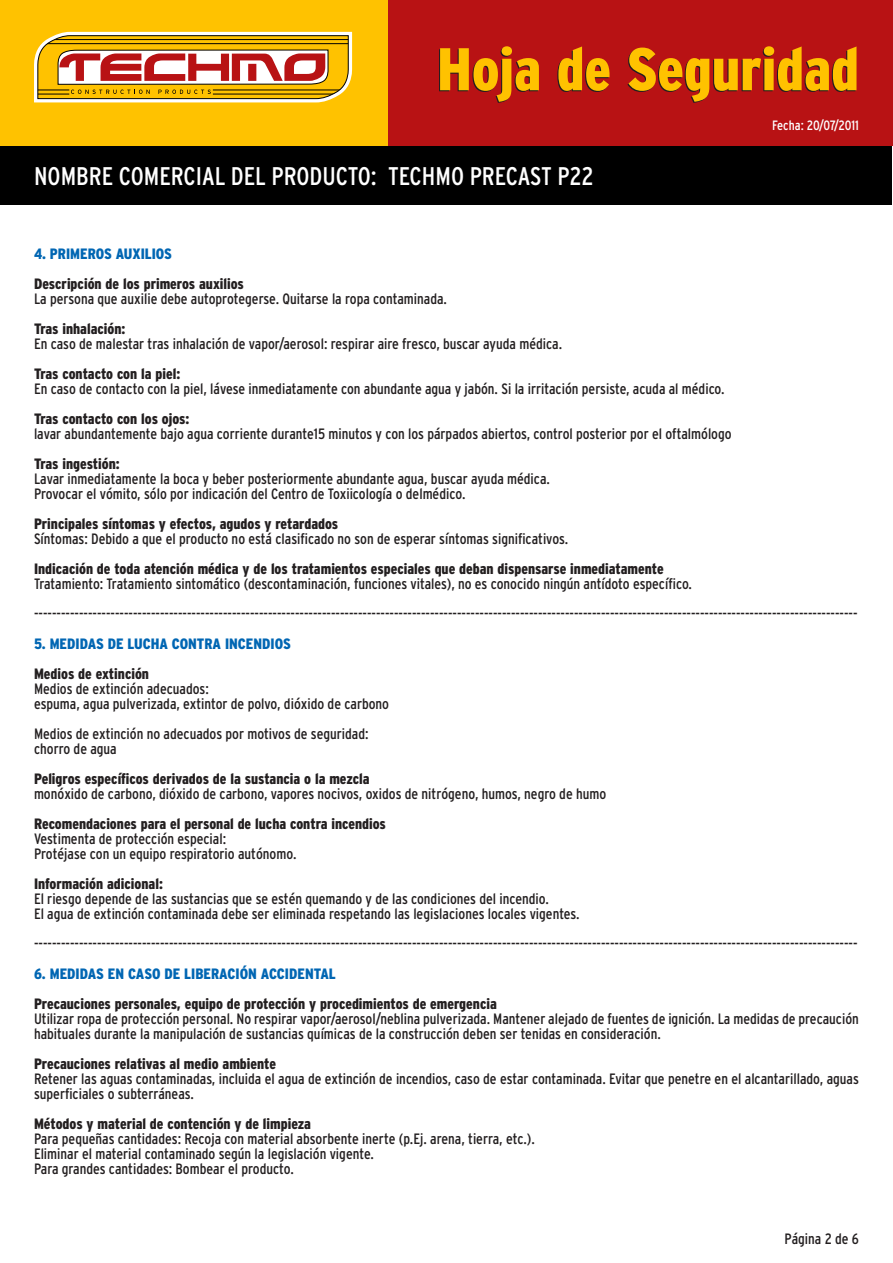
<style>
.page{position:relative;width:893px;height:1263px;background:#fff}
.page>*{position:absolute;margin:0;border:0;box-sizing:border-box;transform-origin:0 0}
.t1{font:900 condensed 60px "Interstate";color:#ffc200}
.t2{font:condensed 25.5px "Interstate";color:#fff}
.general{font:condensed 15px/15px "Interstate";color:#231f20}
.general-2{font:900 condensed 15px "Interstate";color:#231f20}
.ladillo_azul{font:900 condensed 15px "Interstate";color:#0166b3}
.t3{font:condensed 13.5px "Interstate";color:#fff}
</style>
<div class="page">
<div style="left:0;top:104px;width:892px;height:101px;background:#000"></div>
<div style="left:0;top:0;width:892px;height:145px;background:#ffc200"></div>
<div style="left:388px;top:0;width:504px;height:145px;background:#b81214"></div>
<svg style="left:34px;top:31px;width:319px;height:72px"></svg>
<h1 class="t1" style="left:437px;top:36px;width:423px">Hoja de Seguridad</h1>
<h2 class="t2" style="left:34px;top:162px;width:561px">NOMBRE COMERCIAL DEL PRODUCTO: TECHMO PRECAST P22</h2>
<p class="t3" style="left:772px;top:117px;width:88px">Fecha: 20/07/2011</p>
<p class="ladillo_azul" style="left:34px;top:245px;width:140px">4. PRIMEROS AUXILIOS</p>
<p class="general-2" style="left:34px;top:275px;width:211px">Descripción de los primeros auxilios</p>
<p class="general" style="left:34px;top:291px;width:415px">La persona que auxilie debe autoprotegerse. Quitarse la ropa contaminada.</p>
<p class="general-2" style="left:34px;top:320px;width:93px">Tras inhalación:</p>
<p class="general" style="left:34px;top:336px;width:530px">En caso de malestar tras inhalación de vapor/aerosol: respirar aire fresco, buscar ayuda médica.</p>
<p class="general-2" style="left:34px;top:365px;width:148px">Tras contacto con la piel:</p>
<p class="general" style="left:34px;top:381px;width:692px">En caso de contacto con la piel, lávese inmediatamente con abundante agua y jabón. Si la irritación persiste, acuda al médico.</p>
<p class="general-2" style="left:34px;top:410px;width:157px">Tras contacto con los ojos:</p>
<p class="general" style="left:34px;top:426px;width:699px">lavar abundantemente bajo agua corriente durante15 minutos y con los párpados abiertos, control posterior por el oftalmólogo</p>
<p class="general-2" style="left:34px;top:455px;width:87px">Tras ingestión:</p>
<p class="general" style="left:34px;top:471px;width:517px">Lavar inmediatamente la boca y beber posteriormente abundante agua, buscar ayuda médica.</p>
<p class="general" style="left:34px;top:486px;width:433px">Provocar el vómito, sólo por indicación del Centro de Toxiicología o delmédico.</p>
<p class="general-2" style="left:34px;top:515px;width:306px">Principales síntomas y efectos, agudos y retardados</p>
<p class="general" style="left:34px;top:531px;width:536px">Síntomas: Debido a que el producto no está clasificado no son de esperar síntomas significativos.</p>
<p class="general-2" style="left:34px;top:560px;width:631px">Indicación de toda atención médica y de los tratamientos especiales que deban dispensarse inmediatamente</p>
<p class="general" style="left:34px;top:576px;width:660px">Tratamiento: Tratamiento sintomático (descontaminación, funciones vitales), no es conocido ningún antídoto específico.</p>
<p class="general" style="left:34px;top:606px;width:825px">---------------------------------------------------------------------------------------------------------------------------------------------------------------------------------------</p>
<p class="ladillo_azul" style="left:34px;top:635px;width:258px">5. MEDIDAS DE LUCHA CONTRA INCENDIOS</p>
<p class="general-2" style="left:34px;top:665px;width:117px">Medios de extinción</p>
<p class="general" style="left:34px;top:681px;width:176px">Medios de extinción adecuados:</p>
<p class="general" style="left:34px;top:696px;width:357px">espuma, agua pulverizada, extintor de polvo, dióxido de carbono</p>
<p class="general" style="left:34px;top:726px;width:336px">Medios de extinción no adecuados por motivos de seguridad:</p>
<p class="general" style="left:34px;top:741px;width:84px">chorro de agua</p>
<p class="general-2" style="left:34px;top:770px;width:337px">Peligros específicos derivados de la sustancia o la mezcla</p>
<p class="general" style="left:34px;top:786px;width:574px">monóxido de carbono, dióxido de carbono, vapores nocivos, oxidos de nitrógeno, humos, negro de humo</p>
<p class="general-2" style="left:34px;top:815px;width:353px">Recomendaciones para el personal de lucha contra incendios</p>
<p class="general" style="left:34px;top:831px;width:194px">Vestimenta de protección especial:</p>
<p class="general" style="left:34px;top:846px;width:264px">Protéjase con un equipo respiratorio autónomo.</p>
<p class="general-2" style="left:34px;top:875px;width:130px">Información adicional:</p>
<p class="general" style="left:34px;top:891px;width:517px">El riesgo depende de las sustancias que se estén quemando y de las condiciones del incendio.</p>
<p class="general" style="left:34px;top:906px;width:547px">El agua de extinción contaminada debe ser eliminada respetando las legislaciones locales vigentes.</p>
<p class="general" style="left:34px;top:936px;width:825px">---------------------------------------------------------------------------------------------------------------------------------------------------------------------------------------</p>
<p class="ladillo_azul" style="left:34px;top:965px;width:303px">6. MEDIDAS EN CASO DE LIBERACIÓN ACCIDENTAL</p>
<p class="general-2" style="left:34px;top:995px;width:464px">Precauciones personales, equipo de protección y procedimientos de emergencia</p>
<p class="general" style="left:34px;top:1011px;width:826px">Utilizar ropa de protección personal. No respirar vapor/aerosol/neblina pulverizada. Mantener alejado de fuentes de ignición. La medidas de precaución habituales durante la manipulación de sustancias químicas de la construcción deben ser tenidas en consideración.</p>
<p class="general-2" style="left:34px;top:1055px;width:243px">Precauciones relativas al medio ambiente</p>
<p class="general" style="left:34px;top:1071px;width:826px">Retener las aguas contaminadas, incluida el agua de extinción de incendios, caso de estar contaminada. Evitar que penetre en el alcantarillado, aguas superficiales o subterráneas.</p>
<p class="general-2" style="left:34px;top:1115px;width:279px">Métodos y material de contención y de limpieza</p>
<p class="general" style="left:34px;top:1131px;width:503px">Para pequeñas cantidades: Recoja con material absorbente inerte (p.Ej. arena, tierra, etc.).</p>
<p class="general" style="left:34px;top:1146px;width:341px">Eliminar el material contaminado según la legislación vigente.</p>
<p class="general" style="left:34px;top:1161px;width:261px">Para grandes cantidades: Bombear el producto.</p>
<p class="general" style="left:784px;top:1231px;width:76px">Página 2 de 6</p>
</div>
